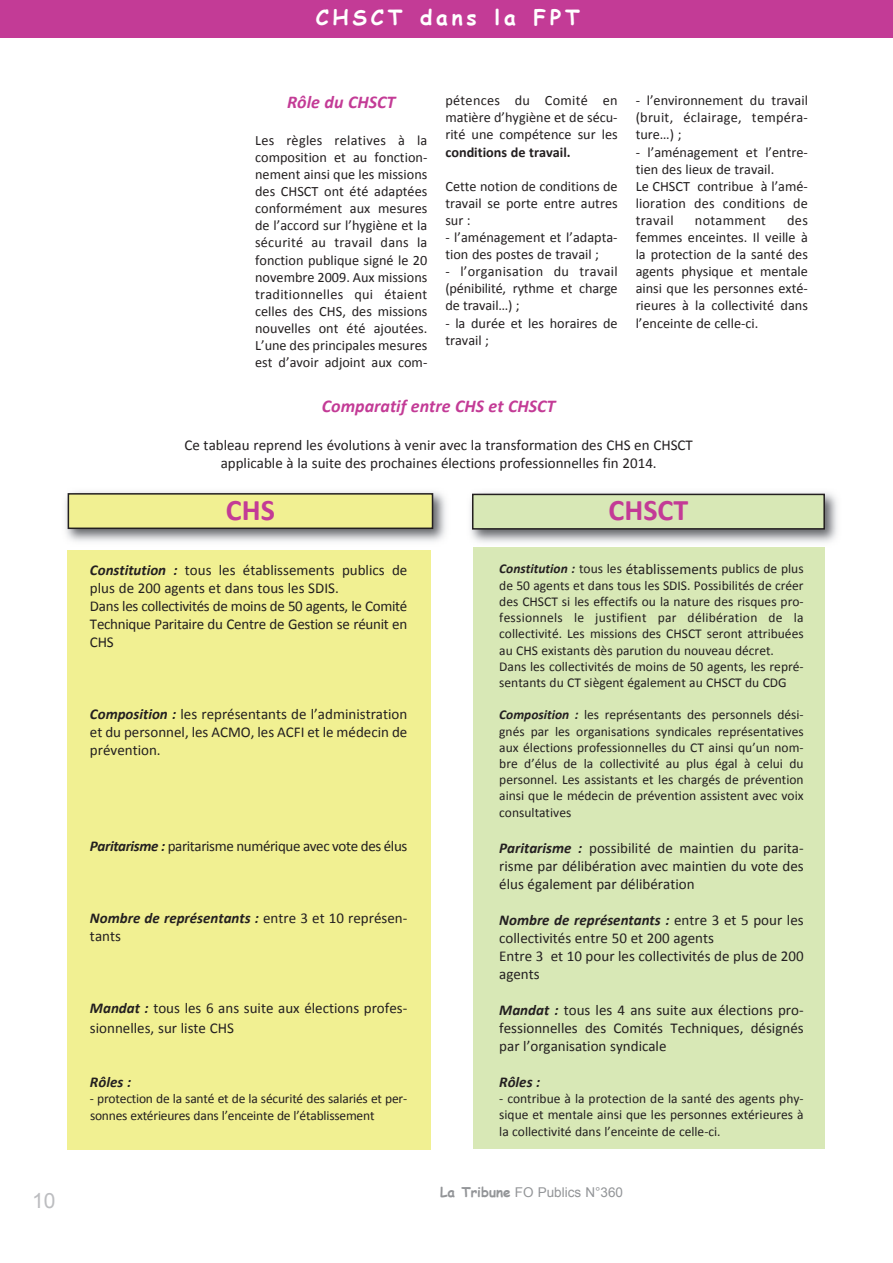
<style>
.page{position:relative;width:893px;height:1263px;background:#fff}
.page>*{position:absolute;margin:0;border:0;box-sizing:border-box;transform-origin:0 0}
.t1{font:700 30px "Calibri";color:#c33b96}
.t2{font:700 21px "Comic Sans MS";letter-spacing:.185em;color:#fff}
.t3{font:21px "Arial";color:#bcbdc0}
.t4{font:italic 700 18px "Calibri";color:#c33b96}
.t5{font:15px/18px "Calibri";color:#231f20;text-align:justify}
.t6{font:15px/18px "Calibri";letter-spacing:-.02em;color:#231f20}
.t7{font:15px "Calibri";letter-spacing:-.025em;color:#231f20}
.t8{font:italic 700 15px "Calibri";color:#231f20}
.t9{font:14.25px/17.1px "Calibri";color:#231f20;text-align:justify}
.t10{font:700 14.25px "Calibri";color:#231f20}
.t11{font:14.25px "Calibri";letter-spacing:.02em;color:#231f20}
.t12{font:13.5px/16.4px "Calibri";color:#231f20}
.t13{font:13.5px "Arial";color:#939598}
.s1{font-weight:700;font-style:italic}
.s2{font-size:15px}
.s3{font-family:"Comic Sans MS";font-weight:700}
</style>
<div class="page">
<div style="left:474px;top:548px;width:351px;height:600px;background:#d8e8b6"></div>
<div style="left:0;top:0;width:893px;height:38px;background:#c33b96"></div>
<img style="left:65px;top:491px;width:381px;height:51px">
<div style="left:68px;top:494px;width:364px;height:34px;background:#f1f092"></div>
<div style="left:68px;top:493px;width:365px;height:36px;border:2px solid #231f20"></div>
<img style="left:470px;top:492px;width:367px;height:57px">
<img style="left:474px;top:548px;width:351px;height:1px">
<div style="left:473px;top:494px;width:351px;height:35px;background:#d8e8b6"></div>
<div style="left:472px;top:494px;width:353px;height:36px;border:2px solid #231f20"></div>
<div style="left:68px;top:550px;width:363px;height:599px;background:#f1f092"></div>
<h2 class="t3" style="left:32px;top:1193px;width:25px">10</h2>
<h2 class="t2" style="left:316px;top:8px;width:266px">CHSCT dans la FPT</h2>
<p class="t4" style="left:287px;top:95px;width:110px">Rôle du CHSCT</p>
<p class="t9" style="left:255px;top:132px;width:174px">Les règles relatives à la composition et au fonction&shy;nement ainsi que les missions des CHSCT ont été adaptées conformément aux mesures de l’accord sur l’hygiène et la sécurité au travail dans la fonction publique signé le 20 novembre 2009. Aux missions traditionnelles qui étaient celles des CHS, des missions nouvelles ont été ajoutées.<br>L’une des principales mesures est d’avoir adjoint aux com-</p>
<p class="t9" style="left:445px;top:92px;width:174px">pétences du Comité en matière d’hygiène et de sécu&shy;rité une compétence sur les</p>
<p class="t10" style="left:445px;top:147px;width:127px">conditions de travail.</p>
<p class="t9" style="left:445px;top:178px;width:174px">Cette notion de conditions de travail se porte entre autres sur :</p>
<p class="t9" style="left:445px;top:229px;width:174px">- l’aménagement et l’adapta&shy;tion des postes de travail ;</p>
<p class="t9" style="left:445px;top:263px;width:174px">- l’organisation du travail (pénibilité, rythme et charge de travail…) ;</p>
<p class="t9" style="left:445px;top:314px;width:174px">- la durée et les horaires de travail ;</p>
<p class="t9" style="left:636px;top:92px;width:174px">- l’environnement du travail (bruit, éclairage, tempéra&shy;ture…) ;</p>
<p class="t9" style="left:636px;top:143px;width:174px;text-align:left">- l’aménagement et l’entre&shy;tien des lieux de travail.<br>Le CHSCT contribue à l’amé&shy;lioration des conditions de travail</p>
<p class="t9" style="left:636px;top:212px;width:174px;text-indent:152px">des femmes enceintes. Il veille à la protection de la santé des agents physique et mentale ainsi que les personnes exté&shy;rieures à la collectivité dans l’enceinte de celle-ci.</p>
<p class="t11" style="left:695px;top:213px;width:73px">notamment</p>
<p class="t4" style="left:322px;top:399px;width:235px">Comparatif entre CHS et CHSCT</p>
<p class="t5" style="left:184px;top:436px;width:510px;text-align:center">Ce tableau reprend les évolutions à venir avec la transformation des CHS en CHSCT applicable à la suite des prochaines élections professionnelles fin 2014.</p>
<h1 class="t1" style="left:226px;top:499px;width:50px">CHS</h1>
<h1 class="t1" style="left:609px;top:499px;width:81px">CHSCT</h1>
<p class="t6" style="left:90px;top:561px;width:319px"><span class="s1">Constitution :</span> tous les établissements publics de plus de 200 agents et dans tous les SDIS.<br>Dans les collectivités de moins de 50 agents, le Comité Technique Paritaire du Centre de Gestion se réunit en CHS</p>
<p class="t5" style="left:90px;top:705px;width:319px"><span class="s1">Composition :</span> les représentants de l’administration et du personnel, les ACMO, les ACFI et le médecin de prévention.</p>
<p class="t7" style="left:90px;top:839px;width:319px"><span class="s1">Paritarisme :</span> paritarisme numérique avec vote des élus</p>
<p class="t5" style="left:90px;top:909px;width:319px"><span class="s1">Nombre de représentants :</span> entre 3 et 10 représen&shy;tants</p>
<p class="t5" style="left:90px;top:999px;width:319px;line-height:19.5px"><span class="s1">Mandat :</span> tous les 6 ans suite aux élections profes&shy;sionnelles, sur liste CHS</p>
<p class="t8" style="left:90px;top:1076px;width:43px">Rôles :</p>
<p class="t12" style="left:90px;top:1090px;width:319px;line-height:17.2px">- protection de la santé et de la sécurité des salariés et per&shy;sonnes extérieures dans l’enceinte de l’établissement</p>
<p class="t12" style="left:499px;top:560px;width:306px"><span class="s1">Constitution :</span> tous les <span class="s2">établissements</span> publics de plus de 50 agents et dans tous les SDIS. Possibilités de créer des CHSCT si les effectifs ou la nature des risques pro&shy;fessionnels le justifient par délibération de la collectivité. Les missions des CHSCT seront attribuées au CHS existants dès parution du nouveau décret.<br>Dans les collectivités de moins de 50 agents, les repré&shy;sentants du CT siègent également au CHSCT du CDG</p>
<p class="t12" style="left:499px;top:707px;width:306px;text-align:justify"><span class="s1">Composition :</span> les représentants des personnels dési&shy;gnés par les organisations syndicales représentatives aux élections professionnelles du CT ainsi qu’un nom&shy;bre d’élus de la collectivité au plus égal à celui du personnel. Les assistants et les chargés de prévention ainsi que le médecin de prévention assistent avec voix consultatives</p>
<p class="t5" style="left:499px;top:839px;width:306px"><span class="s1">Paritarisme :</span> possibilité de maintien du parita&shy;risme par délibération avec maintien du vote des élus également par délibération</p>
<p class="t5" style="left:499px;top:911px;width:306px;text-align:left"><span class="s1">Nombre de représentants :</span> entre 3 et 5 pour les collectivités entre 50 et 200 agents<br>Entre 3 et 10 pour les collectivités de plus de 200 agents</p>
<p class="t5" style="left:499px;top:1001px;width:306px"><span class="s1">Mandat :</span> tous les 4 ans suite aux élections pro&shy;fessionnelles des Comités Techniques, désignés par l’organisation syndicale</p>
<p class="t8" style="left:499px;top:1076px;width:43px">Rôles :</p>
<p class="t12" style="left:499px;top:1090px;width:306px;line-height:16.8px;text-align:justify">- contribue à la protection de la santé des agents phy&shy;sique et mentale ainsi que les personnes extérieures à la collectivité dans l’enceinte de celle-ci.</p>
<p class="t13" style="left:440px;top:1187px;width:184px"><span class="s3">La Tribune</span> FO Publics N°360</p>
</div>
